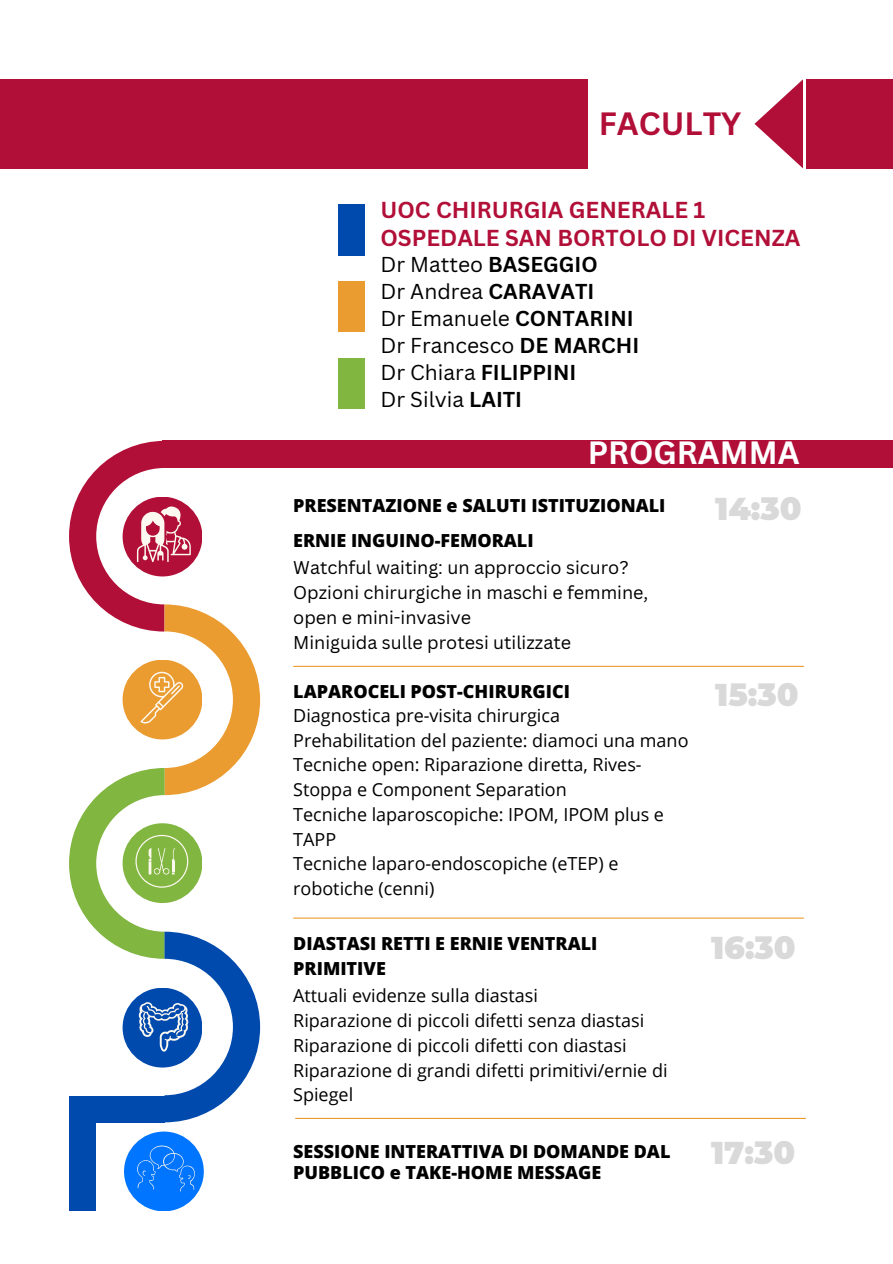
<style>
.page{position:relative;width:893px;height:1264px;background:#fff}
.page>*{position:absolute;margin:0;border:0;box-sizing:border-box;transform-origin:0 0}
.t1{font:900 31.5px "Montserrat";color:#d9d9d9}
.t2{font:700 31.35px "Canva Sans";color:#fff}
.t3{font:700 31.35px "Canva Sans";color:#b20f38}
.t4{font:700 22.5px "Canva Sans";color:#b20f38}
.t5{font:21px "Canva Sans";color:#000}
.t6{font:700 21px "Canva Sans";color:#000}
.t7{font:18px/24.8px "Open Sans";color:#000}
.t8{font:800 18px/24.8px "Open Sans";color:#000}
.t9{font:18px/24.8px "Canva Sans";color:#000}
.s1{font-weight:700}
.s2{font-weight:400}
</style>
<div class="page">
<hr style="left:293px;top:917px;width:510px;height:1px;background:#eb9c31">
<hr style="left:293px;top:665px;width:510px;height:2px;background:#eb9c31">
<hr style="left:295px;top:1117px;width:510px;height:1px;background:#eb9c31">
<div style="left:0;top:79px;width:587px;height:89px;background:#b20f38"></div>
<div style="left:162px;top:440px;width:730px;height:27px;background:#b20f38"></div>
<div style="left:124px;top:1131px;width:80px;height:80px;background:#0075ff;border-radius:50%"></div>
<svg style="left:69px;top:441px;width:191px;height:681px"></svg>
<svg style="left:137px;top:1145px;width:58px;height:46px"></svg>
<div style="left:69px;top:1115px;width:27px;height:95px;background:#004aad"></div>
<div style="left:338px;top:204px;width:26px;height:51px;background:#004aad"></div>
<svg style="left:754px;top:79px;width:49px;height:89px"></svg>
<div style="left:806px;top:79px;width:86px;height:89px;background:#b20f38"></div>
<div style="left:338px;top:281px;width:26px;height:51px;background:#eb9c31"></div>
<div style="left:338px;top:358px;width:26px;height:51px;background:#81b641"></div>
<p class="t3" style="left:598px;top:101px;width:144px">FACULTY</p>
<p class="t4" style="left:380px;top:194px;width:326px">UOC CHIRURGIA GENERALE 1</p>
<p class="t4" style="left:380px;top:222px;width:421px">OSPEDALE SAN BORTOLO DI VICENZA</p>
<p class="t5" style="left:380px;top:250px;width:219px">Dr Matteo <span class="s1">BASEGGIO</span></p>
<p class="t5" style="left:380px;top:277px;width:215px">Dr Andrea <span class="s1">CARAVATI</span></p>
<p class="t5" style="left:380px;top:304px;width:255px">Dr Emanuele <span class="s1">CONTARINI</span></p>
<p class="t5" style="left:380px;top:331px;width:260px">Dr Francesco <span class="s1">DE MARCHI</span></p>
<p class="t6" style="left:380px;top:358px;width:197px"><span class="s2">Dr Chiara</span> FILIPPINI</p>
<p class="t5" style="left:380px;top:384px;width:143px">Dr Silvia <span class="s1">LAITI</span></p>
<p class="t2" style="left:587px;top:430px;width:213px">PROGRAMMA</p>
<p class="t8" style="left:293px;top:493px;width:374px">PRESENTAZIONE e SALUTI ISTITUZIONALI</p>
<p class="t8" style="left:293px;top:527px;width:242px">ERNIE INGUINO-FEMORALI</p>
<p class="t9" style="left:293px;top:555px;width:337px">Watchful waiting: un approccio sicuro?</p>
<p class="t9" style="left:293px;top:579px;width:356px">Opzioni chirurgiche in maschi e femmine, open e mini-invasive</p>
<p class="t9" style="left:293px;top:629px;width:279px">Miniguida sulle protesi utilizzate</p>
<p class="t8" style="left:293px;top:679px;width:278px">LAPAROCELI POST-CHIRURGICI</p>
<p class="t7" style="left:293px;top:702px;width:268px">Diagnostica pre-visita chirurgica</p>
<p class="t7" style="left:293px;top:727px;width:397px">Prehabilitation del paziente: diamoci una mano</p>
<p class="t7" style="left:293px;top:752px;width:350px">Tecniche open: Riparazione diretta, Rives-<br>Stoppa e Component Separation</p>
<p class="t7" style="left:293px;top:801px;width:372px">Tecniche laparoscopiche: IPOM, IPOM plus e<br>TAPP</p>
<p class="t7" style="left:293px;top:851px;width:327px">Tecniche laparo-endoscopiche (eTEP) e robotiche (cenni)</p>
<p class="t8" style="left:293px;top:930px;width:306px">DIASTASI RETTI E ERNIE VENTRALI<br>PRIMITIVE</p>
<p class="t7" style="left:293px;top:982px;width:246px">Attuali evidenze sulla diastasi</p>
<p class="t7" style="left:293px;top:1007px;width:352px">Riparazione di piccoli difetti senza diastasi</p>
<p class="t7" style="left:293px;top:1032px;width:335px">Riparazione di piccoli difetti con diastasi</p>
<p class="t7" style="left:293px;top:1057px;width:376px">Riparazione di grandi difetti primitivi/ernie di<br>Spiegel</p>
<p class="t1" style="left:715px;top:490px;width:88px">14:30</p>
<p class="t1" style="left:715px;top:675px;width:85px">15:30</p>
<p class="t1" style="left:711px;top:928px;width:86px">16:30</p>
<p class="t8" style="left:293px;top:1140px;width:379px;line-height:21.3px">SESSIONE INTERATTIVA DI DOMANDE DAL<br>PUBBLICO e TAKE-HOME MESSAGE</p>
<p class="t1" style="left:711px;top:1132px;width:86px">17:30</p>
</div>
